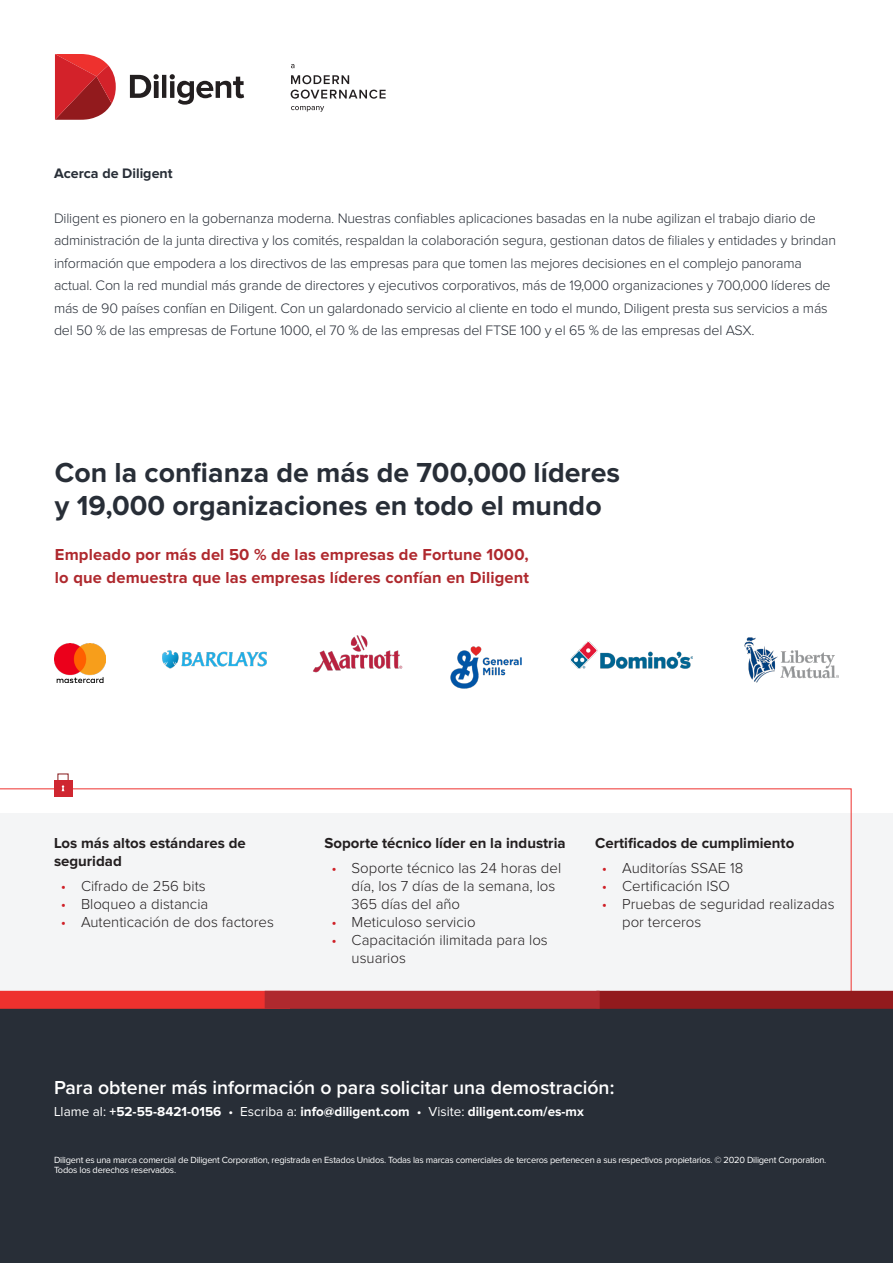
<style>
.page{position:relative;width:893px;height:1263px;background:#fff}
.page>*{position:absolute;margin:0;border:0;box-sizing:border-box;transform-origin:0 0}
.Body_-_Proxima_10_5{font:700 28.5px/33.8px "Proxima Nova";color:#282e37}
.t1{font:600 19.5px "Proxima Nova";color:#fff}
.Body_-_Proxima_10_5-2{font:700 16.5px/22.5px "Proxima Nova";letter-spacing:.01em;color:#af292e}
.t2{font:300 15px/18px "Proxima Nova";color:#231f20}
.t3{font:700 15px/18px "Proxima Nova";color:#231f20}
.Body_-_Proxima_10_5-3{font:300 14.25px/22.5px "Proxima Nova";letter-spacing:-.015em;color:#282e37}
.Body_-_Proxima_10_5-4{font:700 14.25px "Proxima Nova";color:#282e37}
.t4{font:700 13.5px "Proxima Nova";color:#fff}
.t5{font:9.3px/10.5px "Proxima Nova";letter-spacing:-.025em;color:#fff}
.s1{color:#cf2027}
.s2{font-weight:400}
</style>
<div class="page">
<svg style="left:0;top:788px;width:851px;height:203px"></svg>
<svg style="left:55px;top:54px;width:61px;height:66px"></svg>
<svg style="left:130px;top:74px;width:114px;height:31px"></svg>
<svg style="left:291px;top:106px;width:33px;height:6px"></svg>
<svg style="left:291px;top:75px;width:58px;height:9px"></svg>
<svg style="left:291px;top:90px;width:95px;height:9px"></svg>
<svg style="left:291px;top:64px;width:3px;height:4px"></svg>
<div style="left:0;top:1009px;width:893px;height:254px;background:#282e37"></div>
<div style="left:596px;top:991px;width:297px;height:18px;background:#921a1d"></div>
<div style="left:0;top:991px;width:290px;height:18px;background:#ee312e"></div>
<div style="left:265px;top:991px;width:335px;height:18px;background:#af292e"></div>
<img style="left:54px;top:643px;width:51px;height:40px">
<img style="left:162px;top:650px;width:105px;height:19px">
<img style="left:313px;top:635px;width:89px;height:37px">
<img style="left:450px;top:646px;width:72px;height:42px">
<img style="left:571px;top:642px;width:122px;height:27px">
<img style="left:744px;top:637px;width:95px;height:46px">
<div style="left:54px;top:780px;width:18px;height:16px;background:#cf2630"></div>
<svg style="left:62px;top:785px;width:2px;height:6px"></svg>
<p class="Body_-_Proxima_10_5-4" style="left:54px;top:165px;width:120px">Acerca de Diligent</p>
<p class="Body_-_Proxima_10_5-3" style="left:54px;top:207px;width:784px">Diligent es pionero en la gobernanza moderna. Nuestras confiables aplicaciones basadas en la nube agilizan el trabajo diario de administración de la junta directiva y los comités, respaldan la colaboración segura, gestionan datos de filiales y entidades y brindan información que empodera a los directivos de las empresas para que tomen las mejores decisiones en el complejo panorama actual. Con la red mundial más grande de directores y ejecutivos corporativos, más de 19,000 organizaciones y 700,000 líderes de más de 90 países confían en Diligent. Con un galardonado servicio al cliente en todo el mundo, Diligent presta sus servicios a más del 50 % de las empresas de Fortune 1000, el 70 % de las empresas del FTSE 100 y el 65 % de las empresas del ASX.</p>
<p class="Body_-_Proxima_10_5" style="left:55px;top:456px;width:567px">Con la confianza de más de 700,000 líderes y 19,000 organizaciones en todo el mundo</p>
<p class="Body_-_Proxima_10_5-2" style="left:55px;top:544px;width:476px">Empleado por más del 50 % de las empresas de Fortune 1000, lo que demuestra que las empresas líderes confían en Diligent</p>
<p class="t3" style="left:54px;top:834px;width:193px">Los más altos estándares de seguridad</p>
<p class="t2" style="left:61px;top:877px;width:146px"><span class="s1">•</span> Cifrado de 256 bits</p>
<p class="t2" style="left:61px;top:895px;width:149px"><span class="s1">•</span> Bloqueo a distancia</p>
<p class="t2" style="left:61px;top:913px;width:215px"><span class="s1">•</span> Autenticación de dos factores</p>
<p class="t3" style="left:325px;top:834px;width:242px">Soporte técnico líder en la industria</p>
<p class="t2" style="left:352px;top:859px;width:211px;text-indent:-20px"><span class="s1">•</span> Soporte técnico las 24 horas del día, los 7 días de la semana, los<br>365 días del año</p>
<p class="t2" style="left:331px;top:913px;width:146px"><span class="s1">•</span> Meticuloso servicio</p>
<p class="t2" style="left:352px;top:931px;width:198px;text-indent:-20px"><span class="s1">•</span> Capacitación ilimitada para los usuarios</p>
<p class="t3" style="left:595px;top:834px;width:201px">Certificados de cumplimiento</p>
<p class="t2" style="left:602px;top:859px;width:143px"><span class="s1">•</span> Auditorías SSAE 18</p>
<p class="t2" style="left:602px;top:877px;width:130px"><span class="s1">•</span> Certificación ISO</p>
<p class="t2" style="left:622px;top:895px;width:214px;text-indent:-20px"><span class="s1">•</span> Pruebas de seguridad realizadas por terceros</p>
<p class="t1" style="left:54px;top:1075px;width:562px">Para obtener más información o para solicitar una demostración:</p>
<p class="t4" style="left:54px;top:1104px;width:531px"><span class="s2">Llame al:</span> +52-55-8421-0156 <span class="s2">• Escriba a:</span> info@diligent.com <span class="s2">• Visite:</span> diligent.com/es-mx</p>
<p class="t5" style="left:54px;top:1154px;width:774px">Diligent es una marca comercial de Diligent Corporation, registrada en Estados Unidos. Todas las marcas comerciales de terceros pertenecen a sus respectivos propietarios. © 2020 Diligent Corporation.<br>Todos los derechos reservados.</p>
</div>
